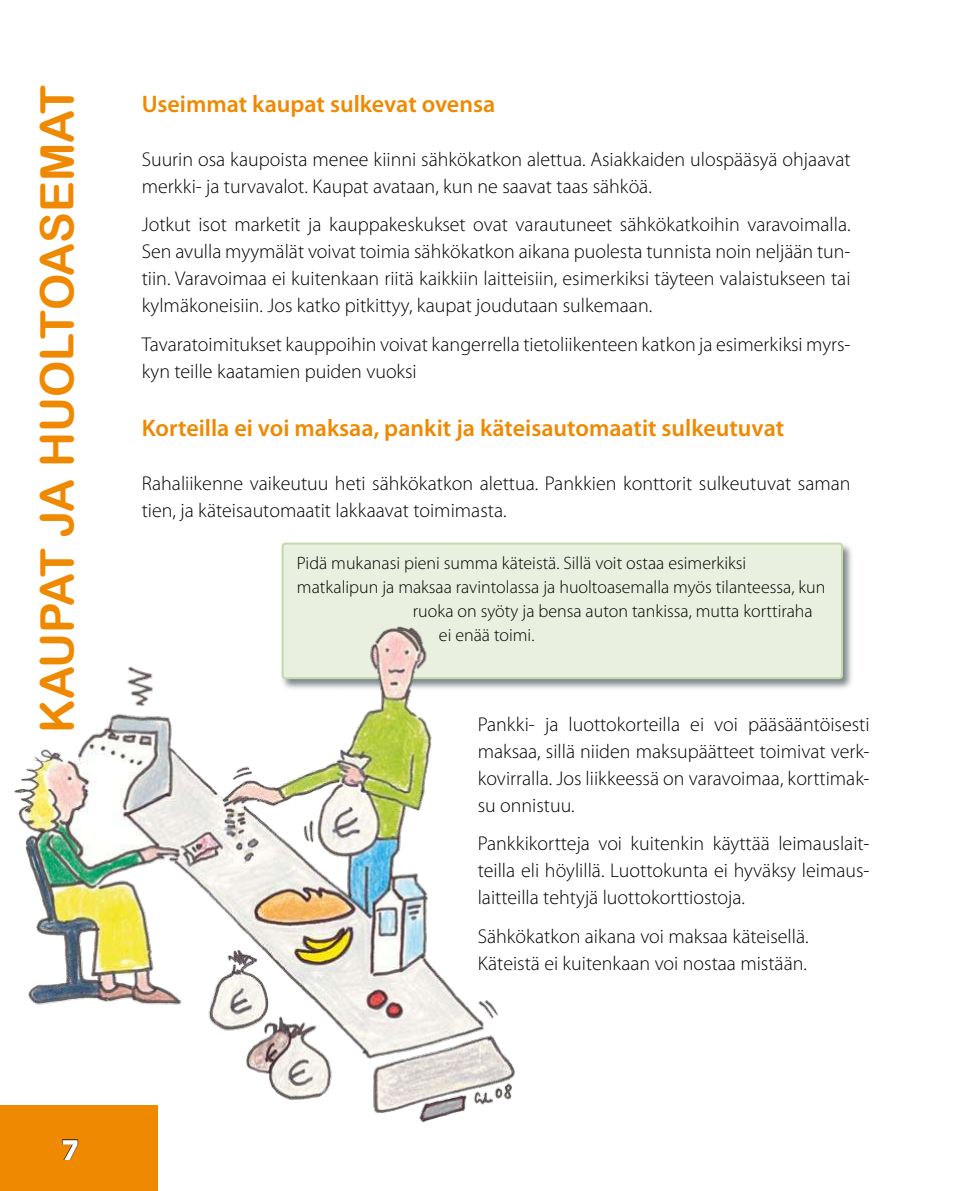
<style>
.page{position:relative;width:964px;height:1191px;background:#fff}
.page>*{position:absolute;margin:0;border:0;box-sizing:border-box;transform-origin:0 0}
.t1{font:46px "Arial Rounded MT Bold";color:#ef8902}
.t2{font:600 24px "Myriad Pro";color:#ef8902}
.t3{font:300 20px/27px "Myriad Pro";color:#000}
.t4{font:300 18px "Myriad Pro";color:#000}
</style>
<div class="page">
<div style="left:0;top:1106px;width:158px;height:85px;background:#ef8902"></div>
<div style="left:279px;top:541px;width:575px;height:151px;background:#303d47;opacity:.62"></div>
<div style="left:283px;top:543px;width:559px;height:135px;background:#e9f0e0;border-radius:3px"></div>
<div style="left:282px;top:542px;width:561px;height:137px;border:2px solid #c2daac;border-radius:3px"></div>
<img style="left:0;top:620px;width:522px;height:503px">
<svg style="left:62px;top:1139px;width:17px;height:21px"></svg>
<h1 class="t1" style="left:40px;top:733px;width:649px;rotate:-90deg">KAUPAT JA HUOLTOASEMAT</h1>
<p class="t2" style="left:142px;top:92px;width:355px">Useimmat kaupat sulkevat ovensa</p>
<p class="t3" style="left:142px;top:147px;width:710px">Suurin osa kaupoista menee kiinni sähkökatkon alettua. Asiakkaiden ulospääsyä ohjaavat merkki- ja turvavalot. Kaupat avataan, kun ne saavat taas sähköä.</p>
<p class="t3" style="left:142px;top:212px;width:710px;text-align:justify">Jotkut isot marketit ja kauppakeskukset ovat varautuneet sähkökatkoihin varavoimalla.<br>Sen avulla myymälät voivat toimia sähkökatkon aikana puolesta tunnista noin neljään tun&shy;tiin. Varavoimaa ei kuitenkaan riitä kaikkiin laitteisiin, esimerkiksi täyteen valaistukseen tai kylmäkoneisiin. Jos katko pitkittyy, kaupat joudutaan sulkemaan.</p>
<p class="t3" style="left:142px;top:331px;width:710px">Tavaratoimitukset kauppoihin voivat kangerrella tietoliikenteen katkon ja esimerkiksi myrs&shy;kyn teille kaatamien puiden vuoksi</p>
<p class="t2" style="left:142px;top:416px;width:644px">Korteilla ei voi maksaa, pankit ja käteisautomaatit sulkeutuvat</p>
<p class="t3" style="left:142px;top:471px;width:710px">Rahaliikenne vaikeutuu heti sähkökatkon alettua. Pankkien konttorit sulkeutuvat saman tien, ja käteisautomaatit lakkaavat toimimasta.</p>
<p class="t4" style="left:297px;top:555px;width:451px">Pidä mukanasi pieni summa käteistä. Sillä voit ostaa esimerkiksi</p>
<p class="t4" style="left:297px;top:579px;width:530px">matkalipun ja maksaa ravintolassa ja huoltoasemalla myös tilanteessa, kun</p>
<p class="t4" style="left:413px;top:603px;width:401px">ruoka on syöty ja bensa auton tankissa, mutta korttiraha</p>
<p class="t4" style="left:439px;top:627px;width:97px">ei enää toimi.</p>
<p class="t3" style="left:478px;top:711px;width:393px;text-align:justify">Pankki- ja luottokorteilla ei voi pääsääntöisesti maksaa, sillä niiden maksupäätteet toimivat verk&shy;kovirralla. Jos liikkeessä on varavoimaa, korttimak&shy;su onnistuu.</p>
<p class="t3" style="left:478px;top:831px;width:393px;text-align:justify">Pankkikortteja voi kuitenkin käyttää leimauslait&shy;teilla eli höylillä. Luottokunta ei hyväksy leimaus&shy;laitteilla tehtyjä luottokorttiostoja.</p>
<p class="t3" style="left:478px;top:923px;width:332px">Sähkökatkon aikana voi maksaa käteisellä.<br>Käteistä ei kuitenkaan voi nostaa mistään.</p>
</div>
